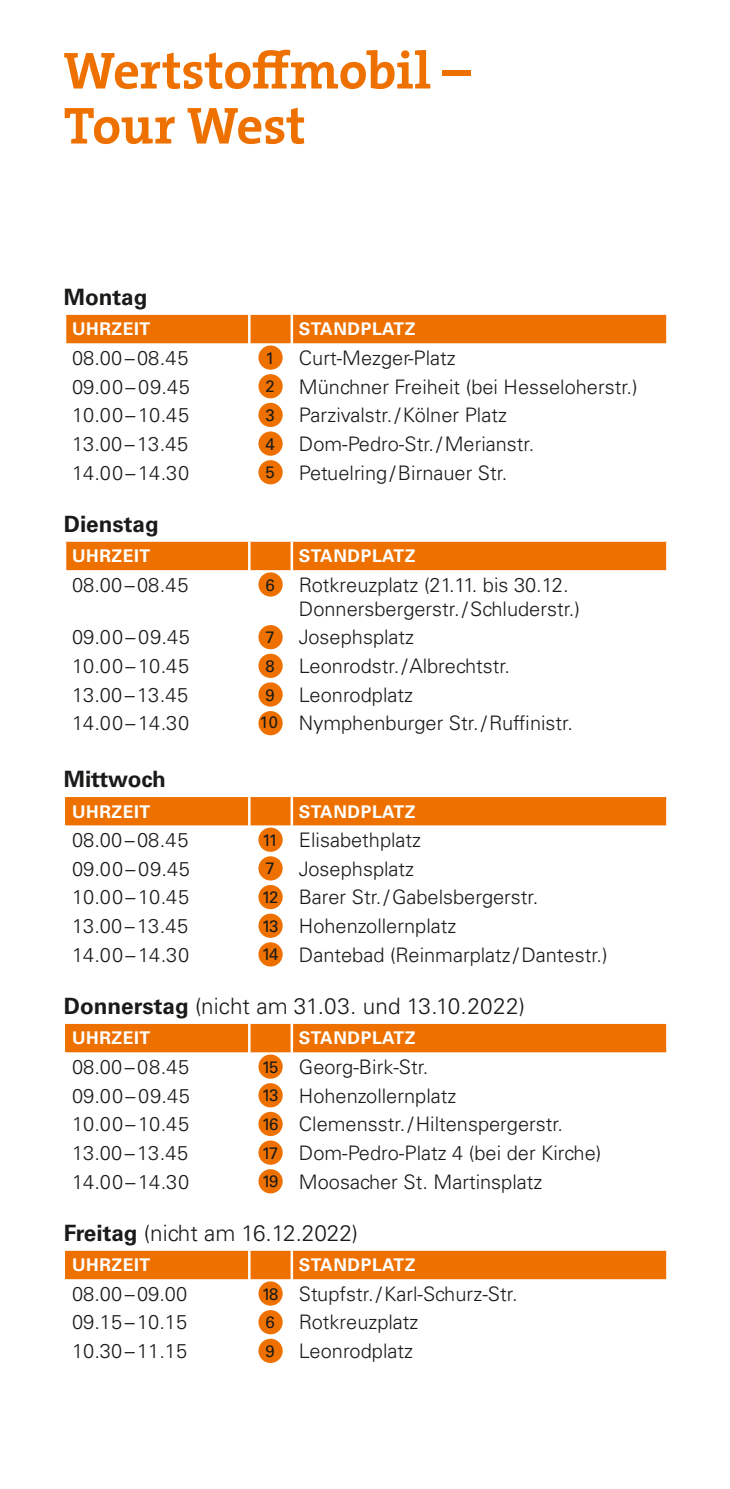
<style>
.page{position:relative;width:730px;height:1489px;background:#fff}
.page>*{position:absolute;margin:0;border:0;box-sizing:border-box;transform-origin:0 0}
.AWM___Innen___Headli{font:52.5px/55px "The Serif HP7 Bld";letter-spacing:-.005em;color:#ee7100}
.AWM___Innen___Copy{font:300 22.5px "Univers LT Std";color:#1a1a18}
.AWM___Innen___Copy-2{font:700 22.5px "Univers LT Std";color:#1a1a18}
.AWM___Tabelle_Copy{font:300 20px/24px "Univers LT Std";color:#1a1a18}
.AWM___Tabelle___Kopf{font:700 17.5px "Univers LT Std";letter-spacing:.03em;color:#fff}
.AWM___Tabelle_Copy-2{font:16.75px "Univers LT Std";letter-spacing:-.12em;color:#1a1a18}
.s1{font-weight:700}
</style>
<div class="page">
<div style="left:66px;top:315px;width:600px;height:28px;background:#ee7100"></div>
<hr style="left:248px;top:315px;width:3px;height:28px;background:#fff">
<hr style="left:291px;top:315px;width:2px;height:28px;background:#fff">
<div style="left:258px;top:345px;width:25px;height:25px;background:#ee7100;border-radius:50%"></div>
<div style="left:258px;top:374px;width:25px;height:24px;background:#ee7100;border-radius:50%"></div>
<div style="left:258px;top:403px;width:25px;height:24px;background:#ee7100;border-radius:50%"></div>
<div style="left:258px;top:431px;width:25px;height:24px;background:#ee7100;border-radius:50%"></div>
<div style="left:258px;top:460px;width:25px;height:24px;background:#ee7100;border-radius:50%"></div>
<div style="left:66px;top:541px;width:600px;height:29px;background:#ee7100"></div>
<hr style="left:248px;top:541px;width:3px;height:29px;background:#fff">
<hr style="left:291px;top:541px;width:2px;height:29px;background:#fff">
<div style="left:258px;top:572px;width:25px;height:24px;background:#ee7100;border-radius:50%"></div>
<div style="left:258px;top:625px;width:25px;height:24px;background:#ee7100;border-radius:50%"></div>
<div style="left:258px;top:653px;width:25px;height:25px;background:#ee7100;border-radius:50%"></div>
<div style="left:258px;top:682px;width:25px;height:24px;background:#ee7100;border-radius:50%"></div>
<div style="left:258px;top:711px;width:25px;height:24px;background:#ee7100;border-radius:50%"></div>
<div style="left:65px;top:797px;width:601px;height:28px;background:#ee7100"></div>
<hr style="left:248px;top:797px;width:3px;height:28px;background:#fff">
<hr style="left:291px;top:797px;width:2px;height:28px;background:#fff">
<div style="left:258px;top:827px;width:25px;height:24px;background:#ee7100;border-radius:50%"></div>
<div style="left:258px;top:856px;width:25px;height:24px;background:#ee7100;border-radius:50%"></div>
<div style="left:258px;top:884px;width:25px;height:25px;background:#ee7100;border-radius:50%"></div>
<div style="left:258px;top:913px;width:25px;height:24px;background:#ee7100;border-radius:50%"></div>
<div style="left:258px;top:942px;width:25px;height:24px;background:#ee7100;border-radius:50%"></div>
<div style="left:65px;top:1023px;width:601px;height:29px;background:#ee7100"></div>
<hr style="left:248px;top:1023px;width:3px;height:29px;background:#fff">
<hr style="left:291px;top:1023px;width:2px;height:29px;background:#fff">
<div style="left:258px;top:1054px;width:25px;height:24px;background:#ee7100;border-radius:50%"></div>
<div style="left:258px;top:1083px;width:25px;height:24px;background:#ee7100;border-radius:50%"></div>
<div style="left:258px;top:1111px;width:25px;height:24px;background:#ee7100;border-radius:50%"></div>
<div style="left:258px;top:1140px;width:25px;height:24px;background:#ee7100;border-radius:50%"></div>
<div style="left:258px;top:1169px;width:25px;height:24px;background:#ee7100;border-radius:50%"></div>
<div style="left:65px;top:1250px;width:601px;height:29px;background:#ee7100"></div>
<hr style="left:248px;top:1250px;width:3px;height:29px;background:#fff">
<hr style="left:291px;top:1250px;width:2px;height:29px;background:#fff">
<div style="left:258px;top:1281px;width:25px;height:24px;background:#ee7100;border-radius:50%"></div>
<div style="left:258px;top:1309px;width:25px;height:25px;background:#ee7100;border-radius:50%"></div>
<div style="left:258px;top:1338px;width:25px;height:24px;background:#ee7100;border-radius:50%"></div>
<p class="AWM___Innen___Headli" style="left:64px;top:43px;width:409px">Wertstoffmobil –<br>Tour West</p>
<p class="AWM___Innen___Copy-2" style="left:64px;top:284px;width:85px">Montag</p>
<p class="AWM___Tabelle___Kopf" style="left:72px;top:319px;width:80px">UHRZEIT</p>
<p class="AWM___Tabelle___Kopf" style="left:299px;top:319px;width:118px">STANDPLATZ</p>
<p class="AWM___Tabelle_Copy" style="left:72px;top:346px;width:118px">08.00–08.45</p>
<p class="AWM___Tabelle_Copy-2" style="left:265px;top:348px;width:11px">1</p>
<p class="AWM___Tabelle_Copy" style="left:299px;top:346px;width:158px">Curt-Mezger-Platz</p>
<p class="AWM___Tabelle_Copy" style="left:72px;top:374px;width:119px">09.00–09.45</p>
<p class="AWM___Tabelle_Copy-2" style="left:265px;top:376px;width:11px">2</p>
<p class="AWM___Tabelle_Copy" style="left:299px;top:374px;width:340px">Münchner Freiheit (bei Hesseloherstr.)</p>
<p class="AWM___Tabelle_Copy" style="left:72px;top:403px;width:119px">10.00–10.45</p>
<p class="AWM___Tabelle_Copy-2" style="left:265px;top:405px;width:11px">3</p>
<p class="AWM___Tabelle_Copy" style="left:299px;top:403px;width:210px">Parzivalstr./Kölner Platz</p>
<p class="AWM___Tabelle_Copy" style="left:72px;top:432px;width:118px">13.00–13.45</p>
<p class="AWM___Tabelle_Copy-2" style="left:265px;top:434px;width:11px">4</p>
<p class="AWM___Tabelle_Copy" style="left:299px;top:432px;width:237px">Dom-Pedro-Str./Merianstr.</p>
<p class="AWM___Tabelle_Copy" style="left:72px;top:460px;width:119px">14.00–14.30</p>
<p class="AWM___Tabelle_Copy-2" style="left:265px;top:462px;width:11px">5</p>
<p class="AWM___Tabelle_Copy" style="left:299px;top:460px;width:210px">Petuelring/Birnauer Str.</p>
<p class="AWM___Innen___Copy-2" style="left:64px;top:510px;width:97px">Dienstag</p>
<p class="AWM___Tabelle___Kopf" style="left:72px;top:546px;width:80px">UHRZEIT</p>
<p class="AWM___Tabelle___Kopf" style="left:299px;top:546px;width:118px">STANDPLATZ</p>
<p class="AWM___Tabelle_Copy" style="left:72px;top:572px;width:118px">08.00–08.45</p>
<p class="AWM___Tabelle_Copy-2" style="left:265px;top:574px;width:11px">6</p>
<p class="AWM___Tabelle_Copy" style="left:299px;top:572px;width:283px">Rotkreuzplatz (21.11. bis 30.12.<br>Donnersbergerstr./Schluderstr.)</p>
<p class="AWM___Tabelle_Copy" style="left:72px;top:625px;width:119px">09.00–09.45</p>
<p class="AWM___Tabelle_Copy-2" style="left:265px;top:627px;width:11px">7</p>
<p class="AWM___Tabelle_Copy" style="left:299px;top:625px;width:117px">Josephsplatz</p>
<p class="AWM___Tabelle_Copy" style="left:72px;top:654px;width:119px">10.00–10.45</p>
<p class="AWM___Tabelle_Copy-2" style="left:265px;top:656px;width:11px">8</p>
<p class="AWM___Tabelle_Copy" style="left:299px;top:654px;width:213px">Leonrodstr./Albrechtstr.</p>
<p class="AWM___Tabelle_Copy" style="left:72px;top:682px;width:118px">13.00–13.45</p>
<p class="AWM___Tabelle_Copy-2" style="left:265px;top:684px;width:11px">9</p>
<p class="AWM___Tabelle_Copy" style="left:299px;top:682px;width:116px">Leonrodplatz</p>
<p class="AWM___Tabelle_Copy" style="left:72px;top:711px;width:119px">14.00–14.30</p>
<p class="AWM___Tabelle_Copy-2" style="left:259px;top:712px;width:20px">10</p>
<p class="AWM___Tabelle_Copy" style="left:299px;top:711px;width:276px">Nymphenburger Str./Ruffinistr.</p>
<p class="AWM___Innen___Copy-2" style="left:64px;top:766px;width:104px">Mittwoch</p>
<p class="AWM___Tabelle___Kopf" style="left:72px;top:801px;width:80px">UHRZEIT</p>
<p class="AWM___Tabelle___Kopf" style="left:299px;top:801px;width:118px">STANDPLATZ</p>
<p class="AWM___Tabelle_Copy" style="left:72px;top:827px;width:118px">08.00–08.45</p>
<p class="AWM___Tabelle_Copy-2" style="left:262px;top:829px;width:17px">11</p>
<p class="AWM___Tabelle_Copy" style="left:299px;top:827px;width:124px">Elisabethplatz</p>
<p class="AWM___Tabelle_Copy" style="left:72px;top:856px;width:119px">09.00–09.45</p>
<p class="AWM___Tabelle_Copy-2" style="left:265px;top:858px;width:11px">7</p>
<p class="AWM___Tabelle_Copy" style="left:299px;top:856px;width:117px">Josephsplatz</p>
<p class="AWM___Tabelle_Copy" style="left:72px;top:885px;width:119px">10.00–10.45</p>
<p class="AWM___Tabelle_Copy-2" style="left:262px;top:887px;width:18px">12</p>
<p class="AWM___Tabelle_Copy" style="left:299px;top:885px;width:241px">Barer Str./Gabelsbergerstr.</p>
<p class="AWM___Tabelle_Copy" style="left:72px;top:913px;width:118px">13.00–13.45</p>
<p class="AWM___Tabelle_Copy-2" style="left:262px;top:915px;width:18px">13</p>
<p class="AWM___Tabelle_Copy" style="left:299px;top:913px;width:159px">Hohenzollernplatz</p>
<p class="AWM___Tabelle_Copy" style="left:72px;top:942px;width:119px">14.00–14.30</p>
<p class="AWM___Tabelle_Copy-2" style="left:262px;top:944px;width:18px">14</p>
<p class="AWM___Tabelle_Copy" style="left:299px;top:942px;width:310px">Dantebad (Reinmarplatz /Dantestr.)</p>
<p class="AWM___Innen___Copy" style="left:64px;top:992px;width:463px"><span class="s1">Donnerstag</span> (nicht am 31.03. und 13.10.2022)</p>
<p class="AWM___Tabelle___Kopf" style="left:72px;top:1027px;width:80px">UHRZEIT</p>
<p class="AWM___Tabelle___Kopf" style="left:299px;top:1027px;width:118px">STANDPLATZ</p>
<p class="AWM___Tabelle_Copy" style="left:72px;top:1054px;width:119px">08.00–08.45</p>
<p class="AWM___Tabelle_Copy-2" style="left:262px;top:1056px;width:18px">15</p>
<p class="AWM___Tabelle_Copy" style="left:299px;top:1054px;width:131px">Georg-Birk-Str.</p>
<p class="AWM___Tabelle_Copy" style="left:72px;top:1083px;width:119px">09.00–09.45</p>
<p class="AWM___Tabelle_Copy-2" style="left:262px;top:1085px;width:18px">13</p>
<p class="AWM___Tabelle_Copy" style="left:299px;top:1083px;width:159px">Hohenzollernplatz</p>
<p class="AWM___Tabelle_Copy" style="left:72px;top:1112px;width:119px">10.00–10.45</p>
<p class="AWM___Tabelle_Copy-2" style="left:262px;top:1114px;width:18px">16</p>
<p class="AWM___Tabelle_Copy" style="left:299px;top:1112px;width:266px">Clemensstr./Hiltenspergerstr.</p>
<p class="AWM___Tabelle_Copy" style="left:72px;top:1140px;width:118px">13.00–13.45</p>
<p class="AWM___Tabelle_Copy-2" style="left:262px;top:1142px;width:18px">17</p>
<p class="AWM___Tabelle_Copy" style="left:299px;top:1140px;width:304px">Dom-Pedro-Platz 4 (bei der Kirche)</p>
<p class="AWM___Tabelle_Copy" style="left:72px;top:1169px;width:119px">14.00–14.30</p>
<p class="AWM___Tabelle_Copy-2" style="left:262px;top:1171px;width:18px">19</p>
<p class="AWM___Tabelle_Copy" style="left:299px;top:1169px;width:245px">Moosacher St. Martinsplatz</p>
<p class="AWM___Innen___Copy" style="left:64px;top:1219px;width:296px"><span class="s1">Freitag</span> (nicht am 16.12.2022)</p>
<p class="AWM___Tabelle___Kopf" style="left:72px;top:1254px;width:80px">UHRZEIT</p>
<p class="AWM___Tabelle___Kopf" style="left:299px;top:1254px;width:118px">STANDPLATZ</p>
<p class="AWM___Tabelle_Copy" style="left:72px;top:1281px;width:117px">08.00–09.00</p>
<p class="AWM___Tabelle_Copy-2" style="left:262px;top:1283px;width:18px">18</p>
<p class="AWM___Tabelle_Copy" style="left:299px;top:1281px;width:220px">Stupfstr./Karl-Schurz-Str.</p>
<p class="AWM___Tabelle_Copy" style="left:72px;top:1310px;width:117px">09.15–10.15</p>
<p class="AWM___Tabelle_Copy-2" style="left:265px;top:1312px;width:11px">6</p>
<p class="AWM___Tabelle_Copy" style="left:299px;top:1310px;width:121px">Rotkreuzplatz</p>
<p class="AWM___Tabelle_Copy" style="left:72px;top:1338px;width:117px">10.30–11.15</p>
<p class="AWM___Tabelle_Copy-2" style="left:265px;top:1340px;width:11px">9</p>
<p class="AWM___Tabelle_Copy" style="left:299px;top:1338px;width:116px">Leonrodplatz</p>
</div>
